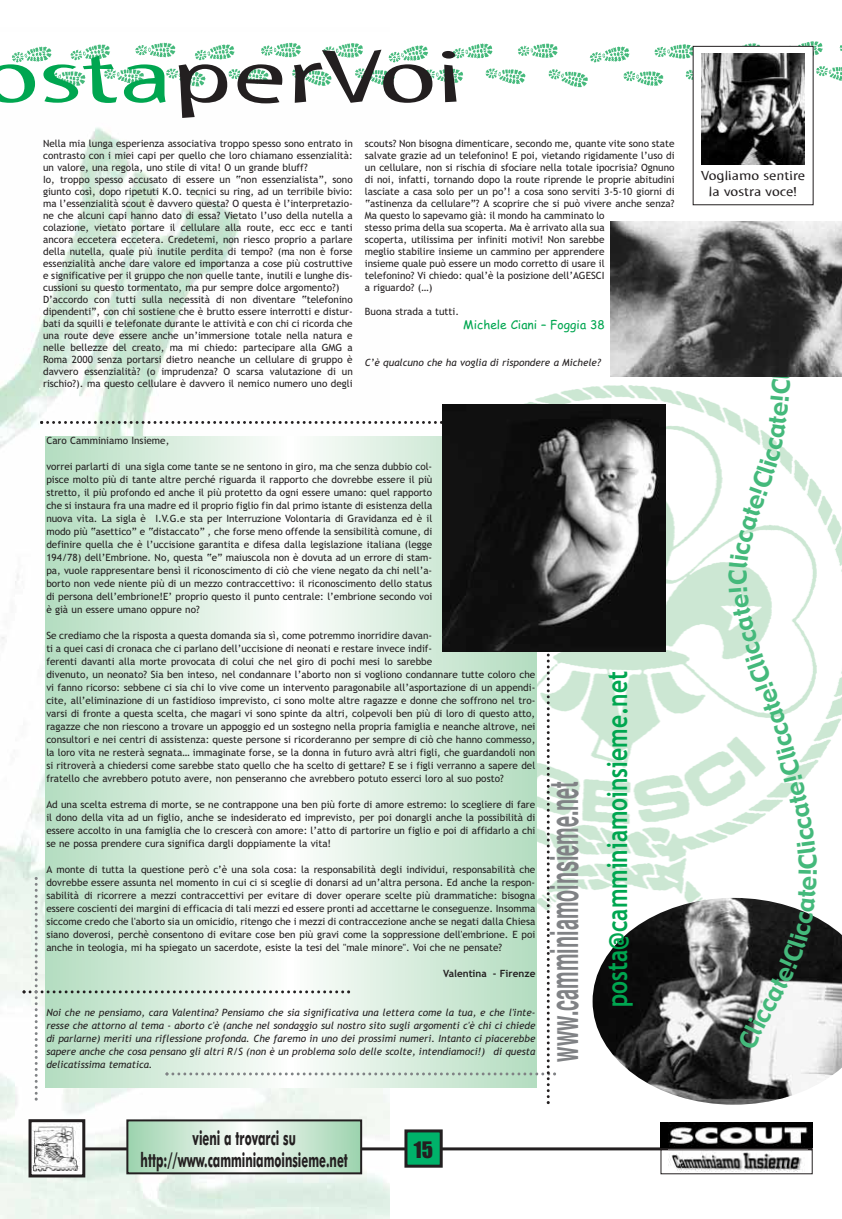
<style>
.page{position:relative;width:842px;height:1219px;background:#fff}
.page>*{position:absolute;margin:0;border:0;box-sizing:border-box;transform-origin:0 0}
.t1{font:77px "Myriad Tilt";color:#231f20;scale:1.86 1}
.t2{font:700 39.1px "Helvetica";color:#808285;scale:.5 1}
.t3{font:700 27.8px "Trebuchet MS";color:#00a650;scale:.82 1}
.t4{font:24.3px "Gadget";color:#44b97b}
.t5{font:21px "Impact";color:#231f20}
.t6{font:700 20px/22px "Futura BT";color:#231f20;text-align:center;scale:.57 1}
.t7{font:13.5px/16.2px "Myriad Tilt";color:#231f20;text-align:center;scale:1.43 1}
.t8{font:12px "Comic Sans MS";color:#00a650}
.t9{font:10px/12px "Trebuchet MS";color:#231f20}
.t10{font:italic 10px/13px "Trebuchet MS";color:#231f20;text-align:justify}
.t11{font:700 10px "Trebuchet MS";color:#231f20}
.s1{color:#00a650}
</style>
<div class="page">
<img style="left:0;top:127px;width:390px;height:1092px">
<img style="left:349px;top:366px;width:493px;height:536px">
<img style="left:12px;top:41px;width:830px;height:59px">
<div style="left:693px;top:46px;width:120px;height:159px;background:#fff"></div>
<img style="left:701px;top:54px;width:104px;height:110px">
<hr style="left:80px;top:1147px;width:732px;height:3px;background:#231f20">
<img style="left:668px;top:1151px;width:134px;height:20px">
<img style="left:661px;top:1123px;width:151px;height:25px">
<div style="left:406px;top:1131px;width:35px;height:35px;background:#00b26a"></div>
<div style="left:404px;top:1129px;width:39px;height:39px;border:3px solid #231f20"></div>
<div style="left:178px;top:1120px;width:132px;height:53px;background:#c6e5cf"></div>
<div style="left:183px;top:1120px;width:123px;height:53px;background:#cae6d2"></div>
<div style="left:191px;top:1120px;width:107px;height:53px;background:#d0e9d7"></div>
<div style="left:195px;top:1120px;width:98px;height:53px;background:#d4ebda"></div>
<div style="left:200px;top:1120px;width:88px;height:53px;background:#d8eddd"></div>
<div style="left:206px;top:1120px;width:77px;height:53px;background:#dcefe1"></div>
<div style="left:210px;top:1120px;width:68px;height:53px;background:#e0f0e4"></div>
<div style="left:215px;top:1120px;width:59px;height:53px;background:#e4f2e7"></div>
<div style="left:219px;top:1120px;width:50px;height:53px;background:#e8f4eb"></div>
<div style="left:224px;top:1120px;width:41px;height:53px;background:#ecf6ee"></div>
<div style="left:228px;top:1120px;width:32px;height:53px;background:#f0f8f1"></div>
<div style="left:233px;top:1120px;width:23px;height:53px;background:#f3f9f5"></div>
<div style="left:236px;top:1120px;width:16px;height:53px;background:#f7fbf7"></div>
<div style="left:241px;top:1120px;width:7px;height:53px;background:#fcfdfc"></div>
<div style="left:126px;top:1119px;width:236px;height:55px;border:2px solid #231f20"></div>
<img style="left:33px;top:1123px;width:48px;height:50px">
<div style="left:29px;top:1119px;width:56px;height:58px;border:3px solid #231f20"></div>
<img style="left:593px;top:898px;width:249px;height:206px">
<div style="left:237px;top:436px;width:108px;height:651px;background:#edf6ef"></div>
<div style="left:250px;top:436px;width:82px;height:651px;background:#f1f8f2"></div>
<div style="left:266px;top:436px;width:50px;height:651px;background:#f5faf6"></div>
<div style="left:275px;top:436px;width:32px;height:651px;background:#f9fcf9"></div>
<div style="left:285px;top:436px;width:12px;height:651px;background:#fdfefd"></div>
<svg style="left:40px;top:421px;width:402px;height:3px"></svg>
<img style="left:442px;top:404px;width:224px;height:247px">
<svg style="left:23px;top:648px;width:533px;height:456px"></svg>
<img style="left:611px;top:221px;width:231px;height:156px">
<svg style="left:737px;top:700px;width:80px;height:351px"></svg>
<svg style="left:729px;top:587px;width:34px;height:75px"></svg>
<svg style="left:729px;top:371px;width:62px;height:197px"></svg>
<h1 class="t1" style="left:-18px;top:48px;width:260px"><span class="s1">osta</span>perVoi</h1>
<p class="t9" style="left:43px;top:138px;width:311px">Nella mia lunga esperienza associativa troppo spesso sono entrato in contrasto con i miei capi per quello che loro chiamano essenzialità: un valore, una regola, uno stile di vita! O un grande bluff?<br>Io, troppo spesso accusato di essere un “non essenzialista”, sono giunto così, dopo ripetuti K.O. tecnici su ring, ad un terribile bivio: ma l’essenzialità scout è davvero questa? O questa è l’interpretazio&shy;ne che alcuni capi hanno dato di essa? Vietato l’uso della nutella a colazione, vietato portare il cellulare alla route, ecc ecc e tanti ancora eccetera eccetera. Credetemi, non riesco proprio a parlare della nutella, quale più inutile perdita di tempo? (ma non è forse essenzialità anche dare valore ed importanza a cose più costruttive e significative per il gruppo che non quelle tante, inutili e lunghe dis&shy;cussioni su questo tormentato, ma pur sempre dolce argomento?)<br>D’accordo con tutti sulla necessità di non diventare “telefonino dipendenti”, con chi sostiene che è brutto essere interrotti e distur&shy;bati da squilli e telefonate durante le attività e con chi ci ricorda che una route deve essere anche un’immersione totale nella natura e nelle bellezze del creato, ma mi chiedo: partecipare alla GMG a Roma 2000 senza portarsi dietro neanche un cellulare di gruppo è davvero essenzialità? (o imprudenza? O scarsa valutazione di un rischio?). ma questo cellulare è davvero il nemico numero uno degli</p>
<p class="t9" style="left:365px;top:138px;width:311px">scouts? Non bisogna dimenticare, secondo me, quante vite sono state salvate grazie ad un telefonino! E poi, vietando rigidamente l’uso di un cellulare, non si rischia di sfociare nella totale ipocrisia? Ognuno di noi, infatti, tornando dopo la route riprende le proprie abitudini lasciate a casa solo per un po’! a cosa sono serviti 3-5-10 giorni di “astinenza da cellulare”? A scoprire che si può vivere anche senza?<br>Ma questo lo sapevamo già: il mondo ha camminato lo<br>stesso prima della sua scoperta. Ma è arrivato alla sua<br>scoperta, utilissima per infiniti motivi! Non sarebbe<br>meglio stabilire insieme un cammino per apprendere<br>insieme quale può essere un modo corretto di usare il<br>telefonino? Vi chiedo: qual’è la posizione dell’AGESCI<br>a riguardo? (…)</p>
<p class="t9" style="left:365px;top:306px;width:96px">Buona strada a tutti.</p>
<p class="t8" style="left:463px;top:320px;width:143px">Michele Ciani – Foggia 38</p>
<p class="t10" style="left:365px;top:357px;width:237px">C’è qualcuno che ha voglia di rispondere a Michele?</p>
<p class="t9" style="left:46px;top:436px;width:125px">Caro Camminiamo Insieme,</p>
<p class="t9" style="left:46px;top:461px;width:387px;line-height:13px;text-align:justify">vorrei parlarti di una sigla come tante se ne sentono in giro, ma che senza dubbio col&shy;pisce molto più di tante altre perché riguarda il rapporto che dovrebbe essere il più stretto, il più profondo ed anche il più protetto da ogni essere umano: quel rapporto che si instaura fra una madre ed il proprio figlio fin dal primo istante di esistenza della nuova vita. La sigla è I.V.G.e sta per Interruzione Volontaria di Gravidanza ed è il modo più “asettico” e “distaccato” , che forse meno offende la sensibilità comune, di definire quella che è l’uccisione garantita e difesa dalla legislazione italiana (legge 194/78) dell’Embrione. No, questa “e” maiuscola non è dovuta ad un errore di stam&shy;pa, vuole rappresentare bensì il riconoscimento di ciò che viene negato da chi nell’a&shy;borto non vede niente più di un mezzo contraccettivo: il riconoscimento dello status di persona dell’embrione!E’ proprio questo il punto centrale: l’embrione secondo voi è già un essere umano oppure no?</p>
<p class="t9" style="left:46px;top:630px;width:490px;line-height:13px">Se crediamo che la risposta a questa domanda sia sì, come potremmo inorridire davan-<br>ti a quei casi di cronaca che ci parlano dell’uccisione di neonati e restare invece indif-<br>ferenti davanti alla morte provocata di colui che nel giro di pochi mesi lo sarebbe<br>divenuto, un neonato? Sia ben inteso, nel condannare l’aborto non si vogliono condannare tutte coloro che vi fanno ricorso: sebbene ci sia chi lo vive come un intervento paragonabile all’asportazione di un appendi&shy;cite, all’eliminazione di un fastidioso imprevisto, ci sono molte altre ragazze e donne che soffrono nel tro&shy;varsi di fronte a questa scelta, che magari vi sono spinte da altri, colpevoli ben più di loro di questo atto, ragazze che non riescono a trovare un appoggio ed un sostegno nella propria famiglia e neanche altrove, nei consultori e nei centri di assistenza: queste persone si ricorderanno per sempre di ciò che hanno commesso, la loro vita ne resterà segnata… immaginate forse, se la donna in futuro avrà altri figli, che guardandoli non si ritroverà a chiedersi come sarebbe stato quello che ha scelto di gettare? E se i figli verranno a sapere del fratello che avrebbero potuto avere, non penseranno che avrebbero potuto esserci loro al suo posto?</p>
<p class="t9" style="left:46px;top:799px;width:490px;line-height:13px;text-align:justify">Ad una scelta estrema di morte, se ne contrappone una ben più forte di amore estremo: lo scegliere di fare il dono della vita ad un figlio, anche se indesiderato ed imprevisto, per poi donargli anche la possibilità di essere accolto in una famiglia che lo crescerà con amore: l’atto di partorire un figlio e poi di affidarlo a chi se ne possa prendere cura significa dargli doppiamente la vita!</p>
<p class="t9" style="left:46px;top:864px;width:490px;line-height:13px;text-align:justify">A monte di tutta la questione però c’è una sola cosa: la responsabilità degli individui, responsabilità che dovrebbe essere assunta nel momento in cui ci si sceglie di donarsi ad un’altra persona. Ed anche la respon&shy;sabilità di ricorrere a mezzi contraccettivi per evitare di dover operare scelte più drammatiche: bisogna essere coscienti dei margini di efficacia di tali mezzi ed essere pronti ad accettarne le conseguenze. Insomma siccome credo che l'aborto sia un omicidio, ritengo che i mezzi di contraccezione anche se negati dalla Chiesa siano doverosi, perchè consentono di evitare cose ben più gravi come la soppressione dell'embrione. E poi anche in teologia, mi ha spiegato un sacerdote, esiste la tesi del "male minore". Voi che ne pensate?</p>
<p class="t11" style="left:443px;top:970px;width:94px">Valentina - Firenze</p>
<p class="t10" style="left:46px;top:1007px;width:491px">Noi che ne pensiamo, cara Valentina? Pensiamo che sia significativa una lettera come la tua, e che l'inte&shy;resse che attorno al tema - aborto c'è (anche nel sondaggio sul nostro sito sugli argomenti c'è chi ci chiede di parlarne) meriti una riflessione profonda. Che faremo in uno dei prossimi numeri. Intanto ci piacerebbe sapere anche che cosa pensano gli altri R/S (non è un problema solo delle scolte, intendiamoci!) di questa delicatissima tematica.</p>
<h2 class="t2" style="left:548px;top:1061px;width:562px;rotate:-90deg">www.camminiamoinsieme.net</h2>
<h3 class="t6" style="left:141px;top:1128px;width:365px">vieni a trovarci su http://www.camminiamoinsieme.net</h3>
<h3 class="t5" style="left:414px;top:1143px;width:21px">15</h3>
<h3 class="t3" style="left:606px;top:1007px;width:411px;rotate:-90deg">posta@camminiamoinsieme.net</h3>
<h3 class="t7" style="left:701px;top:168px;width:74px">Vogliamo sentire la vostra voce!</h3>
<h3 class="t4" style="left:729px;top:585px;width:17px;rotate:-90deg">C</h3>
<h3 class="t4" style="left:762px;top:706px;width:46px;rotate:-110deg">eC! l</h3>
</div>
